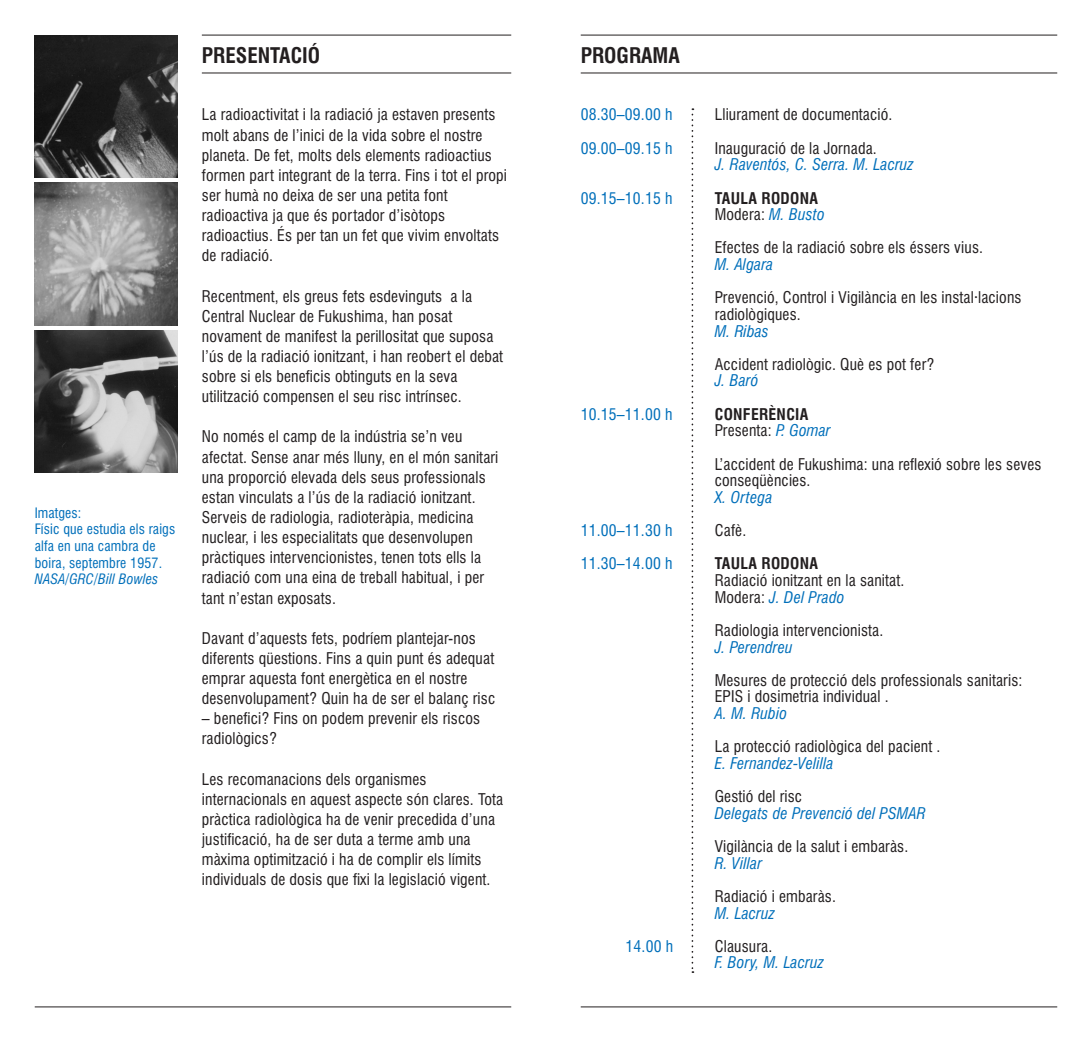
<style>
.page{position:relative;width:1092px;height:1042px;background:#fff}
.page>*{position:absolute;margin:0;border:0;box-sizing:border-box;transform-origin:0 0}
.Smaller_Title{font:700 condensed 21px "Swiss 721 BT";color:#231f20}
.Small_text{font:condensed 15.75px/20.1px "Swiss 721 BT";letter-spacing:.01em;color:#231f20}
.Small_text-2{font:italic condensed 15.75px "Swiss 721 BT";letter-spacing:.01em;color:#006fba}
.Small_text-3{font:condensed 15.75px "Swiss 721 BT";letter-spacing:.01em;color:#006fba}
.Small_text-4{font:700 condensed 15.75px "Swiss 721 BT";letter-spacing:.02em;color:#231f20}
.Small_text-5{font:condensed 14px/16.6px "Swiss 721 BT";letter-spacing:.01em;color:#006fba}
.s1{font-style:italic}
.s2{font-style:italic;color:#006fba}
.s3{font-style:normal;color:#231f20}
</style>
<div class="page">
<hr style="left:202px;top:35px;width:309px;height:1px;background:#231f20">
<hr style="left:580px;top:35px;width:477px;height:1px;background:#231f20">
<hr style="left:202px;top:73px;width:309px;height:1px;background:#231f20">
<hr style="left:580px;top:73px;width:477px;height:1px;background:#231f20">
<svg style="left:691px;top:108px;width:2px;height:865px"></svg>
<img style="left:35px;top:36px;width:142px;height:142px">
<img style="left:35px;top:183px;width:142px;height:142px">
<img style="left:35px;top:330px;width:142px;height:142px">
<hr style="left:580px;top:1006px;width:477px;height:1px;background:#231f20">
<hr style="left:35px;top:1006px;width:476px;height:1px;background:#231f20">
<p class="Small_text-5" style="left:35px;top:504px;width:48px">Imatges:</p>
<p class="Small_text-5" style="left:35px;top:521px;width:142px">Físic que estudia els raigs alfa en una cambra de boira, septembre 1957.<br><span class="s1">NASA/GRC/Bill Bowles</span></p>
<p class="Smaller_Title" style="left:202px;top:42px;width:120px">PRESENTACIÓ</p>
<p class="Smaller_Title" style="left:580px;top:42px;width:101px">PROGRAMA</p>
<p class="Small_text" style="left:202px;top:105px;width:306px">La radioactivitat i la radiació ja estaven presents molt abans de l’inici de la vida sobre el nostre planeta. De fet, molts dels elements radioactius formen part integrant de la terra. Fins i tot el propi ser humà no deixa de ser una petita font radioactiva ja que és portador d’isòtops radioactius. És per tan un fet que vivim envoltats de radiació.</p>
<p class="Small_text" style="left:202px;top:286px;width:303px">Recentment, els greus fets esdevinguts a la Central Nuclear de Fukushima, han posat novament de manifest la perillositat que suposa l’ús de la radiació ionitzant, i han reobert el debat sobre si els beneficis obtinguts en la seva utilització compensen el seu risc intrínsec.</p>
<p class="Small_text" style="left:202px;top:427px;width:298px">No només el camp de la indústria se’n veu afectat. Sense anar més lluny, en el món sanitari una proporció elevada dels seus professionals estan vinculats a l’ús de la radiació ionitzant.<br>Serveis de radiologia, radioteràpia, medicina nuclear, i les especialitats que desenvolupen pràctiques intervencionistes, tenen tots ells la radiació com una eina de treball habitual, i per</p>
<p class="Small_text" style="left:202px;top:588px;width:136px">tant n’estan exposats.</p>
<p class="Small_text" style="left:202px;top:628px;width:295px">Davant d’aquests fets, podríem plantejar-nos diferents qüestions. Fins a quin punt és adequat emprar aquesta font energètica en el nostre desenvolupament? Quin ha de ser el balanç risc</p>
<p class="Small_text" style="left:202px;top:708px;width:280px">– benefici? Fins on podem prevenir els riscos radiològics?</p>
<p class="Small_text" style="left:202px;top:769px;width:303px">Les recomanacions dels organismes internacionals en aquest aspecte són clares. Tota pràctica radiològica ha de venir precedida d’una justificació, ha de ser duta a terme amb una màxima optimització i ha de complir els límits individuals de dosis que fixi la legislació vigent.</p>
<p class="Small_text-3" style="left:580px;top:105px;width:93px">08.30–09.00 h</p>
<p class="Small_text-3" style="left:580px;top:138px;width:93px">09.00–09.15 h</p>
<p class="Small_text-3" style="left:580px;top:188px;width:93px">09.15–10.15 h</p>
<p class="Small_text-3" style="left:580px;top:404px;width:93px">10.15–11.00 h</p>
<p class="Small_text-3" style="left:580px;top:521px;width:93px">11.00–11.30 h</p>
<p class="Small_text-3" style="left:580px;top:554px;width:93px">11.30–14.00 h</p>
<p class="Small_text-3" style="left:625px;top:936px;width:49px">14.00 h</p>
<p class="Small_text" style="left:714px;top:105px;width:179px">Lliurament de documentació.</p>
<p class="Small_text" style="left:714px;top:138px;width:164px">Inauguració de la Jornada.</p>
<p class="Small_text-2" style="left:714px;top:155px;width:200px">J. Raventós, C. Serra. M. Lacruz</p>
<p class="Small_text-4" style="left:714px;top:188px;width:105px">TAULA RODONA</p>
<p class="Small_text" style="left:714px;top:204px;width:111px">Modera: <span class="s2">M. Busto</span></p>
<p class="Small_text" style="left:714px;top:238px;width:270px">Efectes de la radiació sobre els éssers vius.</p>
<p class="Small_text-2" style="left:714px;top:255px;width:60px">M. Algara</p>
<p class="Small_text" style="left:714px;top:289px;width:308px;line-height:16.6px">Prevenció, Control i Vigilància en les instal·lacions radiològiques.</p>
<p class="Small_text-2" style="left:714px;top:321px;width:56px">M. Ribas</p>
<p class="Small_text" style="left:714px;top:354px;width:221px">Accident radiològic. Què es pot fer?</p>
<p class="Small_text-2" style="left:714px;top:371px;width:45px">J. Baró</p>
<p class="Small_text-4" style="left:714px;top:404px;width:95px">CONFERÈNCIA</p>
<p class="Small_text" style="left:714px;top:420px;width:117px">Presenta: <span class="s2">P. Gomar</span></p>
<p class="Small_text" style="left:714px;top:455px;width:328px;line-height:16.6px">L’accident de Fukushima: una reflexió sobre les seves conseqüències.</p>
<p class="Small_text-2" style="left:714px;top:488px;width:59px">X. Ortega</p>
<p class="Small_text" style="left:714px;top:520px;width:33px">Cafè.</p>
<p class="Small_text-4" style="left:714px;top:554px;width:105px">TAULA RODONA</p>
<p class="Small_text" style="left:714px;top:570px;width:191px">Radiació ionitzant en la sanitat.</p>
<p class="Small_text-2" style="left:714px;top:587px;width:131px"><span class="s3">Modera:</span> J. Del Prado</p>
<p class="Small_text" style="left:714px;top:620px;width:170px">Radiologia intervencionista.</p>
<p class="Small_text-2" style="left:714px;top:637px;width:79px">J. Perendreu</p>
<p class="Small_text" style="left:714px;top:670px;width:309px">Mesures de protecció dels professionals sanitaris:</p>
<p class="Small_text" style="left:714px;top:686px;width:175px">EPIS i dosimetria individual .</p>
<p class="Small_text-2" style="left:714px;top:704px;width:74px">A. M. Rubio</p>
<p class="Small_text" style="left:714px;top:736px;width:227px">La protecció radiològica del pacient .</p>
<p class="Small_text-2" style="left:714px;top:754px;width:120px">E. Fernandez-Velilla</p>
<p class="Small_text" style="left:714px;top:786px;width:89px">Gestió del risc</p>
<p class="Small_text-2" style="left:714px;top:803px;width:212px">Delegats de Prevenció del PSMAR</p>
<p class="Small_text" style="left:714px;top:836px;width:195px">Vigilància de la salut i embaràs.</p>
<p class="Small_text-2" style="left:714px;top:853px;width:49px">R. Villar</p>
<p class="Small_text" style="left:714px;top:886px;width:123px">Radiació i embaràs.</p>
<p class="Small_text-2" style="left:714px;top:903px;width:62px">M. Lacruz</p>
<p class="Small_text" style="left:714px;top:936px;width:59px">Clausura.</p>
<p class="Small_text-2" style="left:714px;top:953px;width:110px">F. Bory, M. Lacruz</p>
</div>
